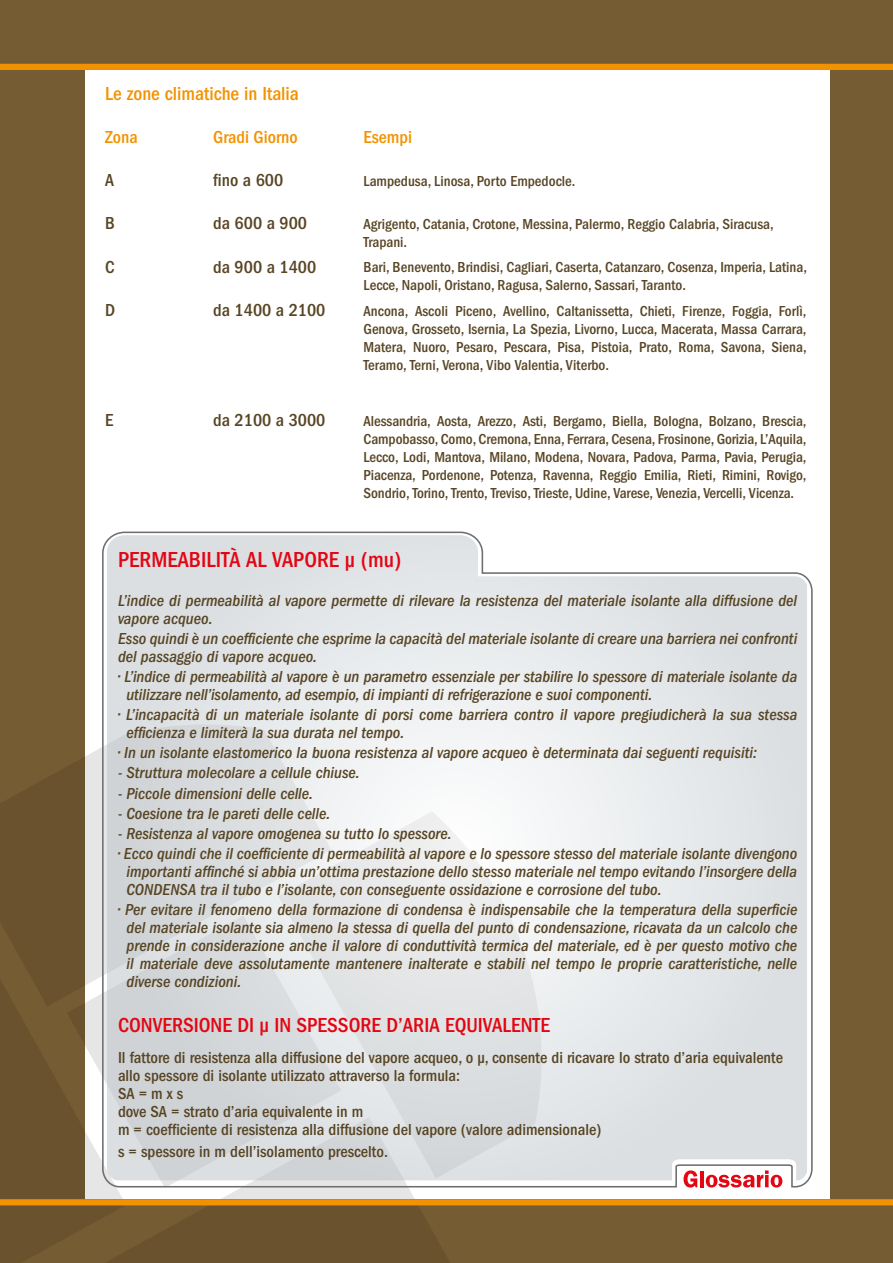
<style>
.page{position:relative;width:893px;height:1263px;background:#765c33}
.page>*{position:absolute;margin:0;border:0;box-sizing:border-box;transform-origin:0 0}
.t1{font:500 condensed 22.5px "Franklin Gothic";color:#e30613}
.t2{font:500 condensed 21px "Franklin Gothic";color:#e30613}
.t3{font:500 condensed 19.5px "Franklin Gothic";color:#f39200}
.t4{font:500 condensed 18px "Franklin Gothic";color:#584524}
.t5{font:500 condensed 18px "Franklin Gothic";color:#f39200}
.t6{font:italic 500 condensed 16.5px/18px "Franklin Gothic";color:#584524}
.t7{font:500 condensed 16.5px/18px "Franklin Gothic";color:#584524}
.t8{font:500 condensed 15px/18px "Franklin Gothic";color:#584524;text-align:justify}
</style>
<div class="page">
<div style="left:85px;top:65px;width:744px;height:1134px;background:#fff"></div>
<svg style="left:126px;top:1188px;width:341px;height:75px;fill:#6a522e"></svg>
<svg style="left:0;top:1006px;width:126px;height:257px"></svg>
<svg style="left:67px;top:1006px;width:34px;height:182px"></svg>
<svg style="left:0;top:748px;width:101px;height:258px;fill:#6a522e"></svg>
<div style="left:0;top:64px;width:893px;height:6px;background:#f39200"></div>
<div style="left:0;top:1199px;width:893px;height:6px;background:#f39200"></div>
<svg style="left:101px;top:531px;width:712px;height:657px"></svg>
<svg style="left:684px;top:1170px;width:13px;height:17px"></svg>
<hr style="left:700px;top:1171px;width:4px;height:16px;background:#e30613">
<svg style="left:706px;top:1170px;width:76px;height:17px"></svg>
<p class="t3" style="left:105px;top:82px;width:195px">Le zone climatiche in Italia</p>
<p class="t5" style="left:105px;top:127px;width:34px">Zona</p>
<p class="t5" style="left:213px;top:127px;width:86px">Gradi Giorno</p>
<p class="t4" style="left:105px;top:170px;width:10px">A</p>
<p class="t4" style="left:213px;top:170px;width:72px">fino a 600</p>
<p class="t4" style="left:105px;top:213px;width:11px">B</p>
<p class="t4" style="left:213px;top:213px;width:95px">da 600 a 900</p>
<p class="t4" style="left:105px;top:256px;width:11px">C</p>
<p class="t4" style="left:213px;top:256px;width:105px">da 900 a 1400</p>
<p class="t4" style="left:105px;top:300px;width:12px">D</p>
<p class="t4" style="left:213px;top:300px;width:114px">da 1400 a 2100</p>
<p class="t4" style="left:105px;top:409px;width:10px">E</p>
<p class="t4" style="left:213px;top:409px;width:114px">da 2100 a 3000</p>
<p class="t5" style="left:364px;top:127px;width:50px">Esempi</p>
<p class="t8" style="left:364px;top:172px;width:213px">Lampedusa, Linosa, Porto Empedocle.</p>
<p class="t8" style="left:364px;top:215px;width:412px">Agrigento, Catania, Crotone, Messina, Palermo, Reggio Calabria, Siracusa,</p>
<p class="t8" style="left:364px;top:233px;width:45px">Trapani.</p>
<p class="t8" style="left:364px;top:258px;width:445px">Bari, Benevento, Brindisi, Cagliari, Caserta, Catanzaro, Cosenza, Imperia, Latina,<br>Lecce, Napoli, Oristano, Ragusa, Salerno, Sassari, Taranto.</p>
<p class="t8" style="left:364px;top:302px;width:444px">Ancona, Ascoli Piceno, Avellino, Caltanissetta, Chieti, Firenze, Foggia, Forlì, Genova, Grosseto, Isernia, La Spezia, Livorno, Lucca, Macerata, Massa Carrara, Matera, Nuoro, Pesaro, Pescara, Pisa, Pistoia, Prato, Roma, Savona, Siena, Teramo, Terni, Verona, Vibo Valentia, Viterbo.</p>
<p class="t8" style="left:364px;top:412px;width:444px">Alessandria, Aosta, Arezzo, Asti, Bergamo, Biella, Bologna, Bolzano, Brescia, Campobasso, Como, Cremona, Enna, Ferrara, Cesena, Frosinone, Gorizia, L’Aquila, Lecco, Lodi, Mantova, Milano, Modena, Novara, Padova, Parma, Pavia, Perugia, Piacenza, Pordenone, Potenza, Ravenna, Reggio Emilia, Rieti, Rimini, Rovigo, Sondrio, Torino, Trento, Treviso, Trieste, Udine, Varese, Venezia, Vercelli, Vicenza.</p>
<p class="t1" style="left:118px;top:546px;width:285px">PERMEABILITÀ AL VAPORE μ (mu)</p>
<p class="t6" style="left:118px;top:591px;width:681px">L’indice di permeabilità al vapore permette di rilevare la resistenza del materiale isolante alla diffusione del vapore acqueo.</p>
<p class="t6" style="left:118px;top:630px;width:681px">Esso quindi è un coefficiente che esprime la capacità del materiale isolante di creare una barriera nei confronti del passaggio di vapore acqueo.</p>
<p class="t6" style="left:126px;top:668px;width:672px;text-indent:-9px">• L’indice di permeabilità al vapore è un parametro essenziale per stabilire lo spessore di materiale isolante da utilizzare nell’isolamento, ad esempio, di impianti di refrigerazione e suoi componenti.</p>
<p class="t6" style="left:126px;top:706px;width:672px;text-indent:-9px">• L’incapacità di un materiale isolante di porsi come barriera contro il vapore pregiudicherà la sua stessa efficienza e limiterà la sua durata nel tempo.</p>
<p class="t6" style="left:118px;top:744px;width:641px">• In un isolante elastomerico la buona resistenza al vapore acqueo è determinata dai seguenti requisiti:</p>
<p class="t6" style="left:118px;top:764px;width:243px">- Struttura molecolare a cellule chiuse.</p>
<p class="t6" style="left:118px;top:784px;width:197px">- Piccole dimensioni delle celle.</p>
<p class="t6" style="left:118px;top:804px;width:214px">- Coesione tra le pareti delle celle.</p>
<p class="t6" style="left:118px;top:824px;width:335px">- Resistenza al vapore omogenea su tutto lo spessore.</p>
<p class="t6" style="left:126px;top:845px;width:672px;text-align:justify;text-indent:-9px">• Ecco quindi che il coefficiente di permeabilità al vapore e lo spessore stesso del materiale isolante divengono importanti affinché si abbia un’ottima prestazione dello stesso materiale nel tempo evitando l’insorgere della CONDENSA tra il tubo e l’isolante, con conseguente ossidazione e corrosione del tubo.</p>
<p class="t6" style="left:126px;top:901px;width:672px;text-align:justify;text-indent:-9px">• Per evitare il fenomeno della formazione di condensa è indispensabile che la temperatura della superficie del materiale isolante sia almeno la stessa di quella del punto di condensazione, ricavata da un calcolo che prende in considerazione anche il valore di conduttività termica del materiale, ed è per questo motivo che il materiale deve assolutamente mantenere inalterate e stabili nel tempo le proprie caratteristiche, nelle diverse condizioni.</p>
<p class="t2" style="left:118px;top:1013px;width:434px">CONVERSIONE DI μ IN SPESSORE D’ARIA EQUIVALENTE</p>
<p class="t7" style="left:118px;top:1049px;width:666px">Il fattore di resistenza alla diffusione del vapore acqueo, o μ, consente di ricavare lo strato d’aria equivalente allo spessore di isolante utilizzato attraverso la formula:</p>
<p class="t7" style="left:118px;top:1085px;width:67px">SA = m x s</p>
<p class="t7" style="left:118px;top:1103px;width:247px">dove SA = strato d’aria equivalente in m</p>
<p class="t7" style="left:118px;top:1121px;width:485px">m = coefficiente di resistenza alla diffusione del vapore (valore adimensionale)</p>
<p class="t7" style="left:118px;top:1142px;width:271px">s = spessore in m dell’isolamento prescelto.</p>
</div>
